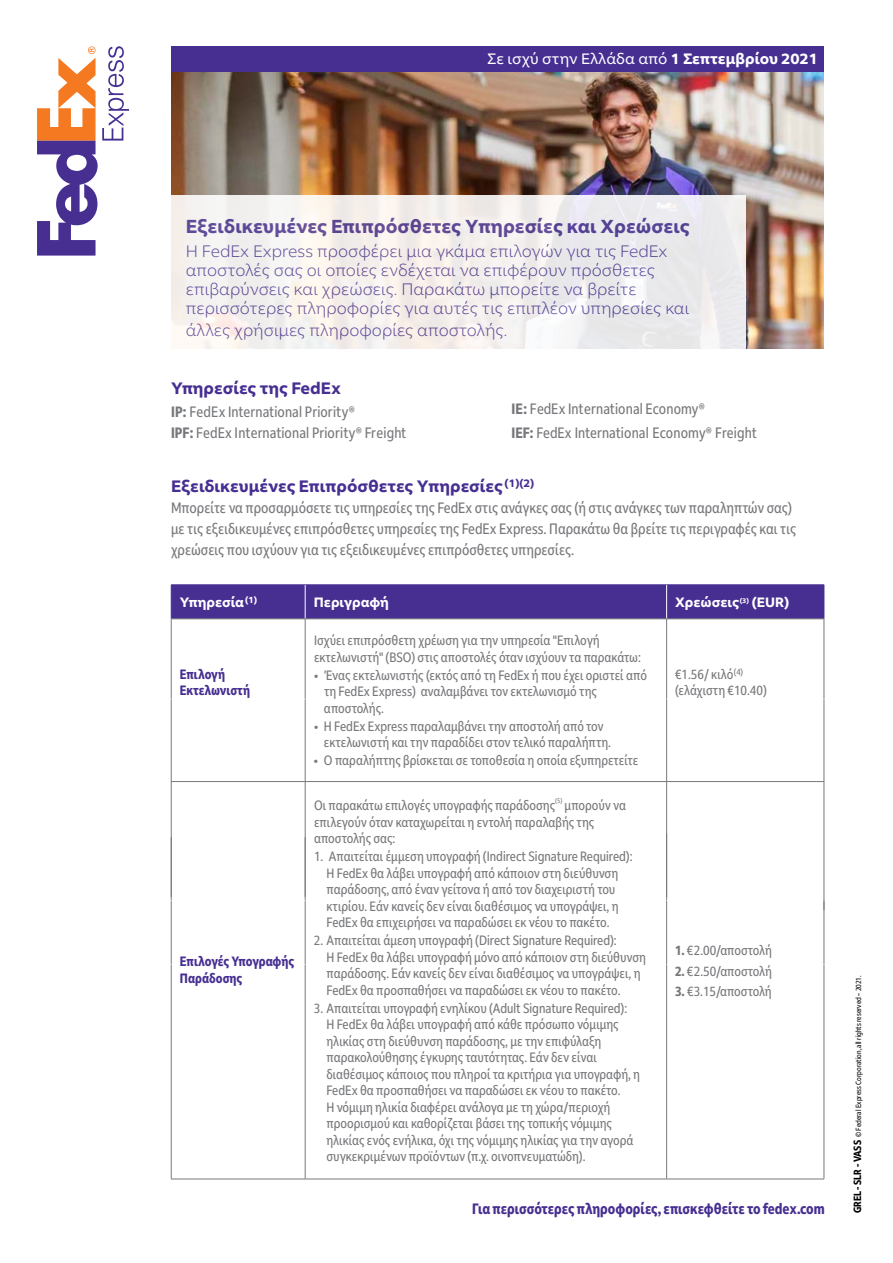
<style>
.page{position:relative;width:893px;height:1263px;background:#fff}
.page>*{position:absolute;margin:0;border:0;box-sizing:border-box;transform-origin:0 0}
.t1{font:700 18.75px "Fed Ex Sans";color:rgb(71 47 146/.9)}
.t2{font:300 16.5px/19px "Fed Ex Sans";color:rgb(71 47 146/.9)}
.t3{font:700 16.5px "Fed Ex Sans";color:#472f92}
.t4{font:condensed 15px/20.5px "Fed Ex Sans";color:#77787b}
.t5{font:700 condensed 15px "Fed Ex Sans";color:#472f92}
.t6{font:15px "Fed Ex Sans";letter-spacing:-.005em;color:#fff}
.t7{font:condensed 13.5px/16.5px "Fed Ex Sans";color:#77787b}
.t8{font:700 condensed 13.5px/16.5px "Fed Ex Sans";color:#472f92}
.t9{font:700 13.5px "Fed Ex Sans";color:#fff}
.t10{font:condensed 7.5px "Fed Ex Sans";color:#000}
.t11{font:condensed 6.75px "Fed Ex Sans";color:#77787b}
.s1{font-weight:700}
.s2{font-weight:700;font-size:10.5px}
</style>
<div class="page">
<img style="left:171px;top:72px;width:653px;height:276px">
<div style="left:171px;top:46px;width:653px;height:26px;background:#472f92"></div>
<div style="left:171px;top:195px;width:574px;height:153px;background:#f2eeed"></div>
<svg style="left:37px;top:46px;width:92px;height:210px"></svg>
<div style="left:172px;top:585px;width:652px;height:34px;background:#472f92"></div>
<hr style="left:171px;top:584px;width:134px;height:1px;background:#472f92">
<hr style="left:171px;top:585px;width:1px;height:34px;background:#472f92">
<hr style="left:305px;top:584px;width:362px;height:1px;background:#472f92">
<hr style="left:667px;top:584px;width:157px;height:1px;background:#472f92">
<hr style="left:824px;top:585px;width:1px;height:34px;background:#472f92">
<hr style="left:305px;top:585px;width:1px;height:34px;background:#fff">
<hr style="left:666px;top:585px;width:1px;height:34px;background:#fff">
<hr style="left:171px;top:619px;width:134px;height:1px;background:#77787b">
<hr style="left:305px;top:619px;width:362px;height:1px;background:#77787b">
<hr style="left:667px;top:619px;width:157px;height:1px;background:#77787b">
<hr style="left:171px;top:619px;width:1px;height:80px;background:#77787b">
<hr style="left:305px;top:619px;width:1px;height:80px;background:#77787b">
<hr style="left:666px;top:619px;width:1px;height:80px;background:#77787b">
<hr style="left:824px;top:619px;width:1px;height:80px;background:#77787b">
<hr style="left:171px;top:781px;width:134px;height:1px;background:#77787b">
<hr style="left:171px;top:699px;width:1px;height:198px;background:#77787b">
<hr style="left:305px;top:781px;width:362px;height:1px;background:#77787b">
<hr style="left:305px;top:699px;width:1px;height:198px;background:#77787b">
<hr style="left:667px;top:781px;width:157px;height:1px;background:#77787b">
<hr style="left:666px;top:699px;width:1px;height:198px;background:#77787b">
<hr style="left:824px;top:699px;width:1px;height:211px;background:#77787b">
<hr style="left:171px;top:837px;width:1px;height:63px;background:#77787b">
<hr style="left:305px;top:837px;width:1px;height:63px;background:#77787b">
<hr style="left:666px;top:833px;width:1px;height:67px;background:#77787b">
<hr style="left:171px;top:901px;width:1px;height:63px;background:#77787b">
<hr style="left:305px;top:901px;width:1px;height:63px;background:#77787b">
<hr style="left:666px;top:901px;width:1px;height:63px;background:#77787b">
<hr style="left:824px;top:901px;width:1px;height:63px;background:#77787b">
<hr style="left:171px;top:964px;width:1px;height:215px;background:#77787b">
<hr style="left:305px;top:964px;width:1px;height:215px;background:#77787b">
<hr style="left:666px;top:964px;width:1px;height:215px;background:#77787b">
<hr style="left:824px;top:964px;width:1px;height:215px;background:#77787b">
<hr style="left:171px;top:1179px;width:134px;height:1px;background:#77787b">
<hr style="left:305px;top:1179px;width:362px;height:1px;background:#77787b">
<hr style="left:667px;top:1179px;width:157px;height:1px;background:#77787b">
<p class="t6" style="left:487px;top:53px;width:332px">Σε ισχύ στην Ελλάδα από <span class="s1">1 Σεπτεμβρίου 2021</span></p>
<h1 class="t1" style="left:186px;top:219px;width:505px">Eξειδικευμένες Επιπρόσθετες Yπηρεσίες και Xρεώσεις</h1>
<p class="t2" style="left:186px;top:244px;width:505px">Η FedEx Express προσφέρει μια γκάμα επιλογών για τις FedEx αποστολές σας οι οποίες ενδέχεται να επιφέρουν πρόσθετες επιβαρύνσεις και χρεώσεις. Παρακάτω μπορείτε να βρείτε περισσότερες πληροφορίες για αυτές τις επιπλέον υπηρεσίες και</p>
<p class="t2" style="left:186px;top:322px;width:323px">άλλες χρήσιμες πληροφορίες αποστολής.</p>
<p class="t3" style="left:171px;top:382px;width:171px">Υπηρεσίες της FedEx</p>
<p class="t4" style="left:171px;top:402px;width:237px;line-height:21.6px"><span class="s1">IP:</span> FedEx International Priority®<br><span class="s1">IPF:</span> FedEx International Priority® Freight</p>
<p class="t4" style="left:512px;top:400px;width:195px"><span class="s1">IE:</span> FedEx International Economy®</p>
<p class="t4" style="left:512px;top:424px;width:247px"><span class="s1">IEF:</span> FedEx International Economy® Freight</p>
<p class="t3" style="left:171px;top:480px;width:365px">Eξειδικευμένες Eπιπρόσθετες Yπηρεσίες<sup>(1)(2)</sup></p>
<p class="t4" style="left:171px;top:500px;width:627px">Μπορείτε να προσαρμόσετε τις υπηρεσίες της FedEx στις ανάγκες σας (ή στις ανάγκες των παραληπτών σας) με τις εξειδικευμένες επιπρόσθετες υπηρεσίες της FedEx Express. Παρακάτω θα βρείτε τις περιγραφές και τις χρεώσεις που ισχύουν για τις εξειδικευμένες επιπρόσθετες υπηρεσίες.</p>
<p class="t9" style="left:180px;top:597px;width:79px">Υπηρεσία<sup>(1)</sup></p>
<p class="t9" style="left:314px;top:597px;width:77px">Περιγραφή</p>
<p class="t9" style="left:675px;top:597px;width:116px">Χρεώσεις<sup>(3)</sup> (EUR)</p>
<p class="t7" style="left:314px;top:634px;width:328px">Ισχύει επιπρόσθετη χρέωση για την υπηρεσία "Επιλογή εκτελωνιστή" (BSO) στις αποστολές όταν ισχύουν τα παρακάτω:</p>
<p class="t7" style="left:324px;top:668px;width:324px;text-indent:-10px">• Ένας εκτελωνιστής (εκτός από τη FedEx ή που έχει οριστεί από τη FedEx Express) αναλαμβάνει τον εκτελωνισμό της αποστολής.</p>
<p class="t7" style="left:324px;top:719px;width:289px;text-indent:-10px">• Η FedEx Express παραλαμβάνει την αποστολή από τον εκτελωνιστή και την παραδίδει στον τελικό παραλήπτη.</p>
<p class="t7" style="left:314px;top:754px;width:326px">• Ο παραλήπτης βρίσκεται σε τοποθεσία η οποία εξυπηρετείτε</p>
<p class="t11" style="left:555px;top:798px;width:9px">(5)</p>
<p class="t8" style="left:180px;top:667px;width:72px">Επιλογή<br>Εκτελωνιστή</p>
<p class="t7" style="left:675px;top:667px;width:93px">€1.56/ κιλό <sup>(4) </sup>(ελάχιστη €10.40)</p>
<p class="t7" style="left:314px;top:799px;width:314px">Οι παρακάτω επιλογές υπογραφής παράδοσης μπορούν να επιλεγούν όταν καταχωρείται η εντολή παραλαβής της αποστολής σας:</p>
<p class="t7" style="left:326px;top:850px;width:308px;text-indent:-13px">1. Απαιτείται έμμεση υπογραφή (Indirect Signature Required):<br>Η FedEx θα λάβει υπογραφή από κάποιον στη διεύθυνση παράδοσης, από έναν γείτονα ή από τον διαχειριστή του κτιρίου. Εάν κανείς δεν είναι διαθέσιμος να υπογράψει, η FedEx θα επιχειρήσει να παραδώσει εκ νέου το πακέτο.</p>
<p class="t7" style="left:326px;top:934px;width:321px;text-indent:-13px">2. Απαιτείται άμεση υπογραφή (Direct Signature Required):<br>Η FedEx θα λάβει υπογραφή μόνο από κάποιον στη διεύθυνση παράδοσης. Εάν κανείς δεν είναι διαθέσιμος να υπογράψει, η FedEx θα προσπαθήσει να παραδώσει εκ νέου το πακέτο.</p>
<p class="t7" style="left:326px;top:1001px;width:315px;text-indent:-12px">3. Απαιτείται υπογραφή ενηλίκου (Adult Signature Required):<br>Η FedEx θα λάβει υπογραφή από κάθε πρόσωπο νόμιμης ηλικίας στη διεύθυνση παράδοσης, με την επιφύλαξη παρακολούθησης έγκυρης ταυτότητας. Εάν δεν είναι διαθέσιμος κάποιος που πληροί τα κριτήρια για υπογραφή, η FedEx θα προσπαθήσει να παραδώσει εκ νέου το πακέτο.<br>Η νόμιμη ηλικία διαφέρει ανάλογα με τη χώρα/περιοχή προορισμού και καθορίζεται βάσει της τοπικής νόμιμης ηλικίας ενός ενήλικα, όχι της νόμιμης ηλικίας για την αγορά συγκεκριμένων προϊόντων (π.χ. οινοπνευματώδη).</p>
<p class="t7" style="left:675px;top:943px;width:98px"><span class="s1">1.</span> €2.00/αποστολή</p>
<p class="t7" style="left:675px;top:964px;width:98px"><span class="s1">2.</span> €2.50/αποστολή</p>
<p class="t7" style="left:675px;top:985px;width:98px"><span class="s1">3.</span> €3.15/αποστολή</p>
<p class="t8" style="left:180px;top:955px;width:116px">Επιλογές Υπογραφής<br>Παράδοσης</p>
<p class="t5" style="left:472px;top:1202px;width:354px">Για περισσότερες πληροφορίες, επισκεφθείτε το fedex.com</p>
<p class="t10" style="left:856px;top:1213px;width:240px;rotate:-90deg"><span class="s2">GREL - SLR - VASS</span> © Federal Express Corporation, all rights reserved – 2021.</p>
</div>
